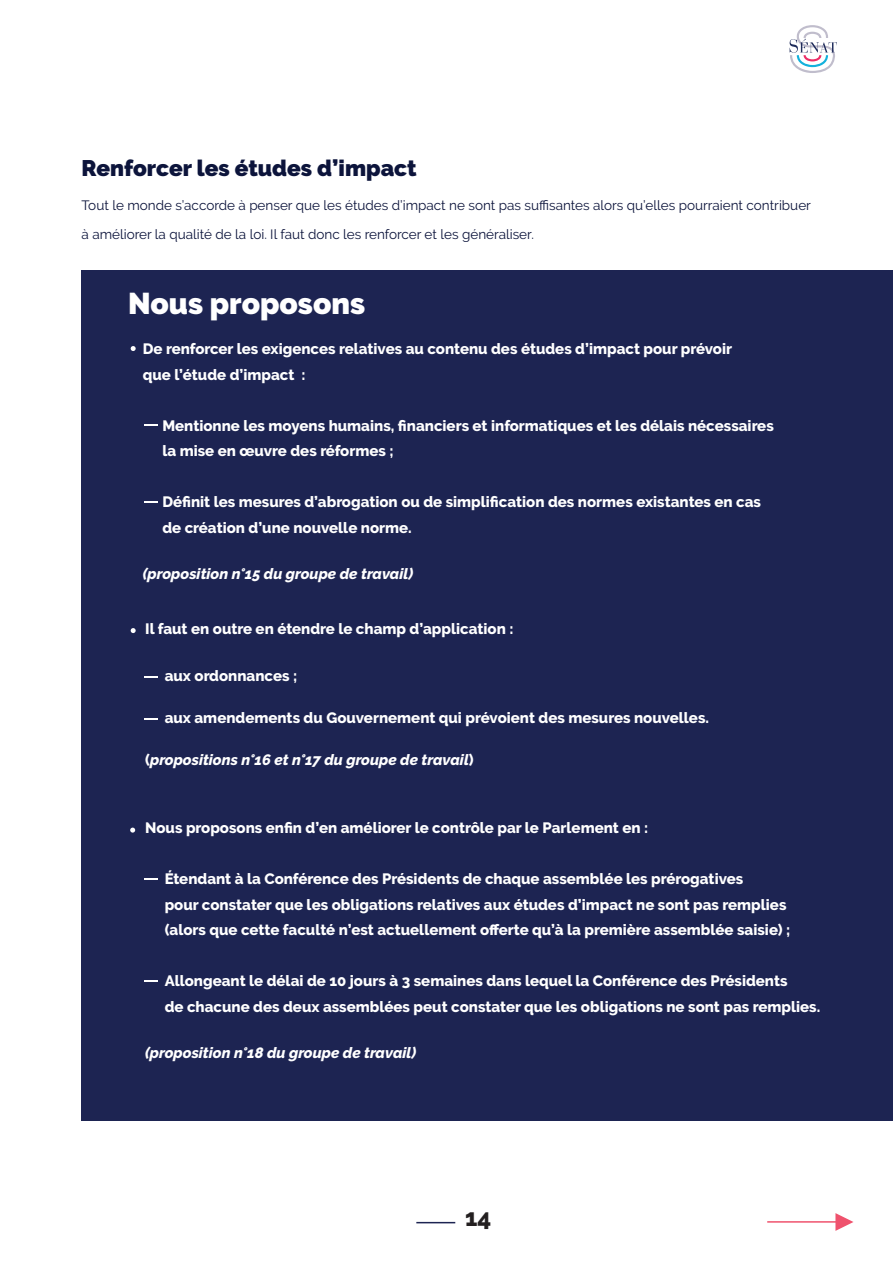
<style>
.page{position:relative;width:893px;height:1263px;background:#fff}
.page>*{position:absolute;margin:0;border:0;box-sizing:border-box;transform-origin:0 0}
.t1{font:900 30px "Raleway";color:#fff}
.t2{font:800 24px "Raleway";color:#231f20}
.t3{font:900 22.5px "Raleway";color:#0c143b}
.t4{font:800 15px/25.5px "Raleway";color:#fff}
.t5{font:italic 800 15px "Raleway";color:#fff}
.t6{font:13.5px/28.5px "Raleway";color:#0c143b}
.s1{font-style:normal}
</style>
<div class="page">
<svg style="left:790px;top:25px;width:47px;height:48px"></svg>
<div style="left:81px;top:270px;width:812px;height:851px;background:#1d2452"></div>
<hr style="left:767px;top:1221px;width:69px;height:2px;background:#ef526d">
<svg style="left:835px;top:1213px;width:18px;height:18px"></svg>
<svg style="left:130px;top:828px;width:5px;height:4px"></svg>
<svg style="left:144px;top:424px;width:14px;height:2px"></svg>
<svg style="left:144px;top:718px;width:14px;height:1px"></svg>
<svg style="left:144px;top:980px;width:14px;height:1px"></svg>
<svg style="left:144px;top:878px;width:14px;height:2px"></svg>
<svg style="left:144px;top:676px;width:14px;height:2px"></svg>
<svg style="left:144px;top:501px;width:14px;height:2px"></svg>
<svg style="left:131px;top:346px;width:5px;height:5px"></svg>
<svg style="left:131px;top:628px;width:5px;height:5px"></svg>
<hr style="left:416px;top:1222px;width:39px;height:1px;background:#1d2452">
<h3 class="t3" style="left:82px;top:155px;width:337px">Renforcer les études d’impact</h3>
<p class="t6" style="left:82px;top:191px;width:731px">Tout le monde s’accorde à penser que les études d’impact ne sont pas suffisantes alors qu’elles pourraient contribuer à améliorer la qualité de la loi. Il faut donc les renforcer et les généraliser.</p>
<h1 class="t1" style="left:128px;top:286px;width:238px">Nous proposons</h1>
<p class="t4" style="left:143px;top:336px;width:591px">De renforcer les exigences relatives au contenu des études d’impact pour prévoir que l’étude d’impact :</p>
<p class="t4" style="left:162px;top:413px;width:613px">Mentionne les moyens humains, financiers et informatiques et les délais nécessaires la mise en œuvre des réformes ;</p>
<p class="t4" style="left:162px;top:489px;width:600px">Définit les mesures d’abrogation ou de simplification des normes existantes en cas de création d’une nouvelle norme.</p>
<p class="t5" style="left:143px;top:565px;width:272px">(proposition n°15 du groupe de travail)</p>
<p class="t4" style="left:145px;top:616px;width:370px">Il faut en outre en étendre le champ d’application :</p>
<p class="t4" style="left:165px;top:663px;width:134px">aux ordonnances ;</p>
<p class="t4" style="left:165px;top:705px;width:546px">aux amendements du Gouvernement qui prévoient des mesures nouvelles.</p>
<p class="t5" style="left:145px;top:751px;width:330px"><span class="s1">(</span>propositions n°16 et n°17 du groupe de travail<span class="s1">)</span></p>
<p class="t4" style="left:145px;top:815px;width:504px">Nous proposons enfin d’en améliorer le contrôle par le Parlement en :</p>
<p class="t4" style="left:165px;top:866px;width:627px">Étendant à la Conférence des Présidents de chaque assemblée les prérogatives<br>pour constater que les obligations relatives aux études d’impact ne sont pas remplies (alors que cette faculté n’est actuellement offerte qu’à la première assemblée saisie) ;</p>
<p class="t4" style="left:165px;top:968px;width:657px">Allongeant le délai de 10 jours à 3 semaines dans lequel la Conférence des Présidents<br>de chacune des deux assemblées peut constater que les obligations ne sont pas remplies.</p>
<p class="t5" style="left:145px;top:1044px;width:273px">(proposition n°18 du groupe de travail)</p>
<h2 class="t2" style="left:465px;top:1204px;width:28px">14</h2>
</div>
